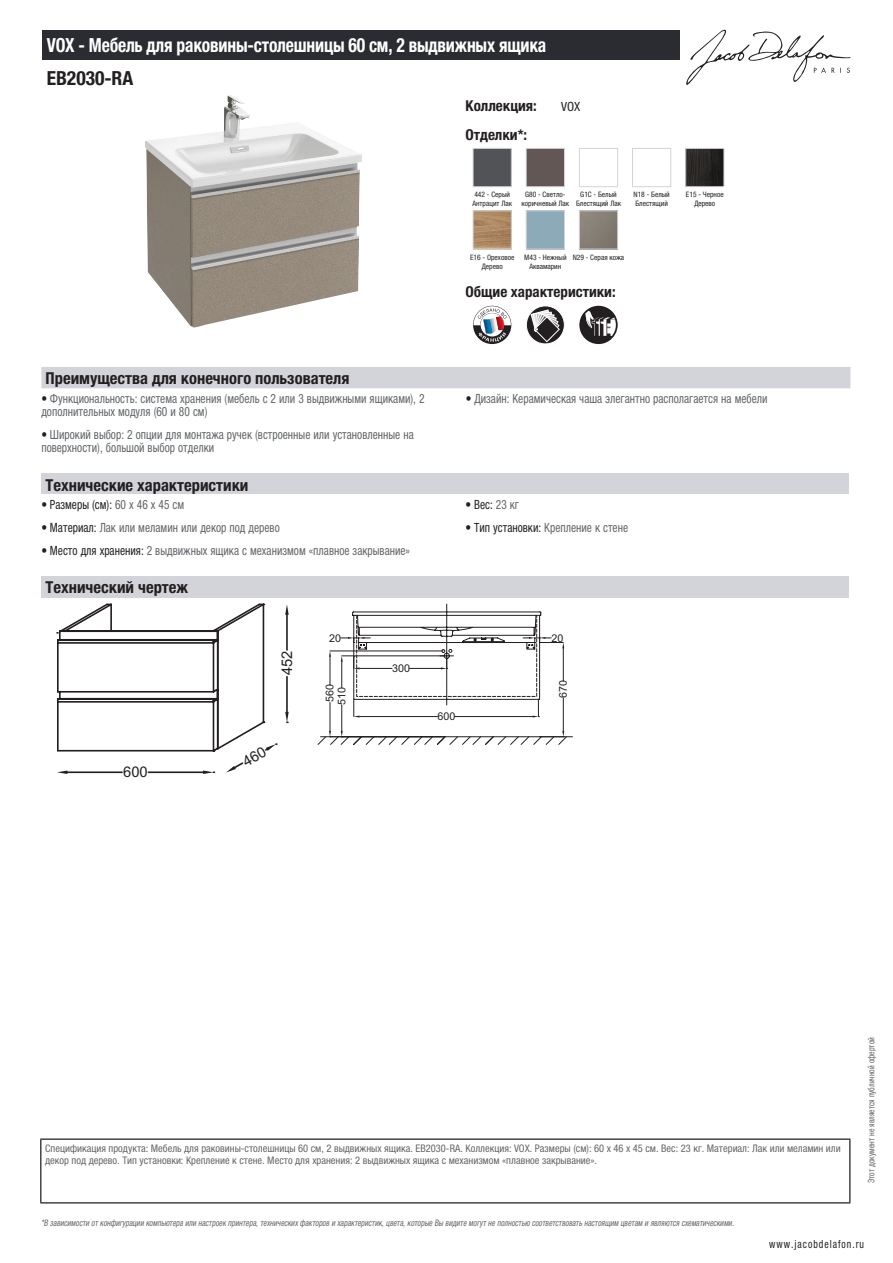
<style>
.page{position:relative;width:893px;height:1263px;background:#fff}
.page>*{position:absolute;margin:0;border:0;box-sizing:border-box;transform-origin:0 0}
.t1{font:700 condensed 19.5px "Helvetica Neue LTCYR";letter-spacing:-.01em;color:#fff;scale:.9 1}
.t2{font:700 condensed 19.5px "Helvetica Neue LTCYR";color:#231f20}
.t3{font:700 condensed 16.5px "Helvetica Neue LTCYR";color:#231f20}
.t4{font:700 condensed 15px "Helvetica Neue LTCYR";color:#231f20}
.t5{font:14.7px "Arial";color:#231f20}
.t6{font:condensed 12.75px/13.5px "Helvetica Neue LTCYR";color:#626568;scale:.9 1}
.t7{font:condensed 12.75px "Helvetica Neue LTCYR";color:#231f20;scale:.9 1}
.t8{font:condensed 12.75px "Helvetica Neue LTCYR";color:#231f20}
.t9{font:condensed 11.25px "Helvetica Neue LTCYR";letter-spacing:.1em;color:#231f20;scale:.87 1}
.t10{font:10.8px "Arial";color:#231f20}
.t11{font:condensed 10.5px/12px "Helvetica Neue LTCYR";color:#626568}
.t12{font:italic condensed 9px "Helvetica Neue LTCYR";color:#626568;scale:.87 1}
.t13{font:condensed 9px "Helvetica Neue LTCYR";color:#626568;scale:.87 1}
.t14{font:condensed 7.5px/9px "Helvetica Neue LTCYR";color:#231f20;text-align:center}
.s1{color:#231f20}
.s2{color:#626568}
</style>
<div class="page">
<svg style="left:686px;top:30px;width:164px;height:55px"></svg>
<img style="left:145px;top:95px;width:217px;height:233px">
<img style="left:475px;top:150px;width:35px;height:35px">
<div style="left:473px;top:148px;width:39px;height:39px;border:1px solid #d3d4da"></div>
<img style="left:528px;top:150px;width:35px;height:35px">
<div style="left:526px;top:148px;width:39px;height:39px;border:1px solid #d3d4da"></div>
<div style="left:579px;top:148px;width:39px;height:39px;border:1px solid #d3d4da"></div>
<div style="left:632px;top:148px;width:39px;height:39px;border:1px solid #d3d4da"></div>
<img style="left:687px;top:150px;width:35px;height:35px">
<div style="left:685px;top:148px;width:39px;height:39px;border:1px solid #d3d4da"></div>
<img style="left:475px;top:212px;width:35px;height:35px">
<div style="left:473px;top:210px;width:39px;height:39px;border:1px solid #d3d4da"></div>
<div style="left:526px;top:210px;width:39px;height:39px;border:1px solid #d3d4da"></div>
<img style="left:581px;top:212px;width:35px;height:35px">
<div style="left:579px;top:210px;width:39px;height:39px;border:1px solid #d3d4da"></div>
<svg style="left:473px;top:306px;width:38px;height:38px"></svg>
<svg style="left:526px;top:306px;width:38px;height:38px"></svg>
<div style="left:526px;top:306px;width:38px;height:38px;border:1px solid #fff;border-radius:50%"></div>
<svg style="left:531px;top:310px;width:29px;height:32px"></svg>
<svg style="left:579px;top:306px;width:39px;height:38px"></svg>
<div style="left:41px;top:367px;width:809px;height:21px;background:#d3d4da"></div>
<div style="left:41px;top:473px;width:808px;height:22px;background:#d3d4da"></div>
<div style="left:41px;top:576px;width:808px;height:21px;background:#d3d4da"></div>
<hr style="left:320px;top:736px;width:252px;height:1px;background:#231f20">
<svg style="left:318px;top:604px;width:249px;height:141px"></svg>
<div style="left:43px;top:30px;width:637px;height:30px;background:#2a2c32"></div>
<hr style="left:40px;top:1138px;width:810px;height:2px;background:#040503">
<hr style="left:40px;top:1140px;width:1px;height:62px;background:#040503">
<hr style="left:849px;top:1140px;width:1px;height:62px;background:#040503">
<hr style="left:40px;top:1202px;width:810px;height:1px;background:#040503">
<svg style="left:56px;top:604px;width:233px;height:170px"></svg>
<h1 class="t1" style="left:47px;top:34px;width:557px">VOX - Мебель для раковины-столешницы 60 см, 2 выдвижных ящика</h1>
<h1 class="t2" style="left:47px;top:67px;width:88px">EB2030-RA</h1>
<p class="t4" style="left:466px;top:97px;width:73px">Коллекция:</p>
<p class="t8" style="left:561px;top:99px;width:21px">VOX</p>
<p class="t4" style="left:466px;top:126px;width:63px">Отделки*:</p>
<p class="t14" style="left:472px;top:190px;width:41px;text-align:left">442 - Серый<br>Антрацит Лак</p>
<p class="t14" style="left:522px;top:190px;width:49px">G80 - Светло&shy;коричневый Лак</p>
<p class="t14" style="left:576px;top:190px;width:47px">G1C - Белый<br>Блестящий Лак</p>
<p class="t14" style="left:633px;top:190px;width:38px;text-align:left">N18 - Белый<br>Блестящий</p>
<p class="t14" style="left:686px;top:190px;width:39px">E15 - Черное<br>Дерево</p>
<p class="t14" style="left:470px;top:252px;width:46px">E16 - Ореховое<br>Дерево</p>
<p class="t14" style="left:524px;top:252px;width:44px">M43 - Нежный<br>Аквамарин</p>
<p class="t14" style="left:573px;top:252px;width:53px">N29 - Серая кожа</p>
<p class="t4" style="left:466px;top:284px;width:152px">Общие характеристики:</p>
<p class="t3" style="left:46px;top:369px;width:305px">Преимущества для конечного пользователя</p>
<p class="t6" style="left:41px;top:391px;width:427px"><span class="s1">•</span> Функциональность: система хранения (мебель с 2 или 3 выдвижными ящиками), 2 дополнительных модуля (60 и 80 см)</p>
<p class="t6" style="left:466px;top:391px;width:337px"><span class="s1">•</span> Дизайн: Керамическая чаша элегантно располагается на мебели</p>
<p class="t6" style="left:41px;top:428px;width:415px"><span class="s1">•</span> Широкий выбор: 2 опции для монтажа ручек (встроенные или установленные на поверхности), большой выбор отделки</p>
<p class="t3" style="left:46px;top:476px;width:204px">Технические характеристики</p>
<p class="t7" style="left:41px;top:497px;width:160px">• Размеры (см): <span class="s2">60 x 46 x 45 см</span></p>
<p class="t7" style="left:466px;top:497px;width:61px">• Вес: <span class="s2">23 кг</span></p>
<p class="t6" style="left:41px;top:521px;width:266px"><span class="s1">• Материал:</span> Лак или меламин или декор под дерево</p>
<p class="t6" style="left:466px;top:521px;width:182px"><span class="s1">• Тип установки:</span> Крепление к стене</p>
<p class="t6" style="left:41px;top:543px;width:411px"><span class="s1">• Место для хранения:</span> 2 выдвижных ящика с механизмом «плавное закрывание»</p>
<p class="t3" style="left:46px;top:578px;width:144px">Технический чертеж</p>
<p class="t5" style="left:123px;top:763px;width:26px">600</p>
<p class="t5" style="left:277px;top:675px;width:26px;rotate:-90deg">452</p>
<p class="t10" style="left:329px;top:631px;width:13px">20</p>
<p class="t10" style="left:552px;top:631px;width:13px">20</p>
<p class="t10" style="left:392px;top:661px;width:19px">300</p>
<p class="t10" style="left:323px;top:702px;width:19px;rotate:-90deg">560</p>
<p class="t10" style="left:556px;top:698px;width:19px;rotate:-90deg">670</p>
<p class="t10" style="left:437px;top:709px;width:19px">600</p>
<p class="t10" style="left:334px;top:705px;width:19px;rotate:-90deg">510</p>
<p class="t11" style="left:45px;top:1142px;width:797px">Спецификация продукта: Мебель для раковины-столешницы 60 см, 2 выдвижных ящика. EB2030-RA. Коллекция: VOX. Размеры (см): 60 x 46 x 45 см. Вес: 23 кг. Материал: Лак или меламин или декор под дерево. Тип установки: Крепление к стене. Место для хранения: 2 выдвижных ящика с механизмом «плавное закрывание».</p>
<p class="t12" style="left:41px;top:1218px;width:800px">*В зависимости отконфигурации компьютера или настроек принтера,техническихфакторов и характеристик,цвета,которые Вы видите могутне полностью соответствоватьнастоящим цветам и являются схематическими.</p>
<p class="t13" style="left:866px;top:1183px;width:169px;rotate:-90deg">Этот документ не является публичной офертой</p>
<p class="t9" style="left:769px;top:1237px;width:110px">www.jacobdelafon.ru</p>
</div>
